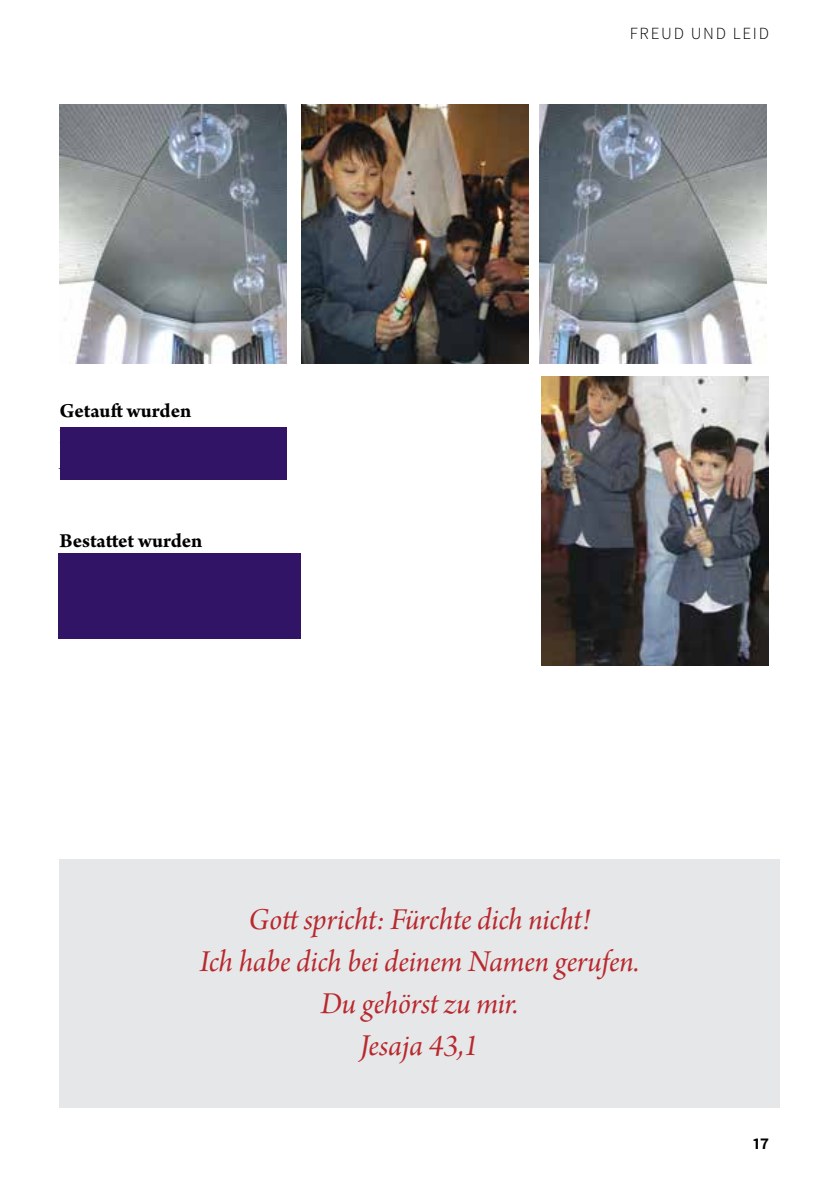
<style>
.page{position:relative;width:840px;height:1191px;background:#fff}
.page>*{position:absolute;margin:0;border:0;box-sizing:border-box;transform-origin:0 0}
.t1{font:32px/42px "Arno Pro Italic Subhead";letter-spacing:-.005em;color:#b8292f;text-align:center}
.t2{font:700 21px "Arno Pro";letter-spacing:-.005em;color:#000}
.t3{font:600 20px "Source Sans Pro";color:#000}
.t4{font:300 17px "Source Sans Pro";letter-spacing:.1em;color:#000}
</style>
<div class="page">
<div style="left:60px;top:859px;width:719px;height:248px;background:#e6e7e8"></div>
<img style="left:60px;top:105px;width:226px;height:259px">
<img style="left:301px;top:105px;width:227px;height:259px">
<img style="left:539px;top:105px;width:227px;height:259px">
<img style="left:541px;top:377px;width:226px;height:288px">
<div style="left:61px;top:427px;width:225px;height:53px;background:#321466"></div>
<div style="left:59px;top:554px;width:242px;height:85px;background:#321466"></div>
<p class="t2" style="left:60px;top:398px;width:133px">Getauft wurden</p>
<p class="t2" style="left:60px;top:528px;width:144px">Bestattet wurden</p>
<p class="t4" style="left:629px;top:23px;width:141px">FREUD UND LEID</p>
<p class="t1" style="left:200px;top:900px;width:440px">Gott spricht: Fürchte dich nicht!<br>Ich habe dich bei deinem Namen gerufen.<br>Du gehörst zu mir.<br>Jesaja 43,1</p>
<p class="t3" style="left:752px;top:1130px;width:18px">17</p>
</div>
